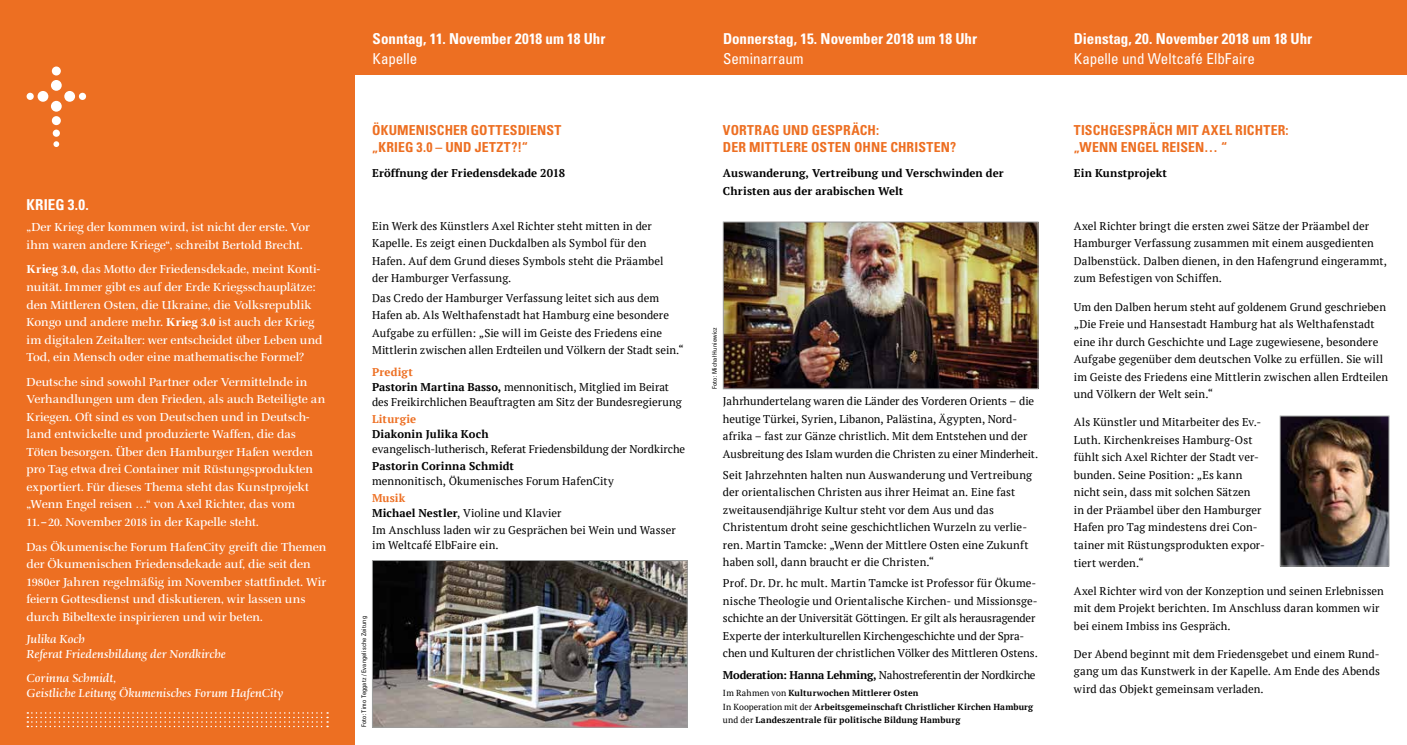
<style>
.page{position:relative;width:1407px;height:745px;background:#fff}
.page>*{position:absolute;margin:0;border:0;box-sizing:border-box;transform-origin:0 0}
.t1{font:700 condensed 15px "Univers LT Std";color:#fff}
.t2{font:condensed 15px "Univers LT Std";color:#fff}
.t3{font:700 condensed 13.75px/17.5px "Univers LT Std";letter-spacing:.01em;color:#ed6f22}
.t4{font:11.25px/17.5px "PT Serif";letter-spacing:.005em;color:#000}
.t5{font:11.25px/17.5px "Schneider Antiqua BQ";letter-spacing:-.005em;color:#fff}
.t6{font:700 11.25px/17.5px "PT Serif";letter-spacing:.01em;color:#000}
.t7{font:italic 11.25px/15px "Schneider Antiqua BQ";letter-spacing:.015em;color:#fff}
.t8{font:11.25px "PT Serif";letter-spacing:-.025em;color:#000}
.t9{font:700 11.25px "PT Serif";letter-spacing:.02em;color:#ed6f22}
.t10{font:700 8.75px/13.8px "PT Serif";letter-spacing:.015em;color:#000}
.t11{font:condensed 6.25px "Univers LT Std";letter-spacing:.03em;color:#000}
.s1{font-weight:700}
.s2{font-weight:700;color:#ed6f22}
.s3{font-weight:400}
</style>
<div class="page">
<div style="left:0;top:0;width:354px;height:744px;background:#ed6f22"></div>
<svg style="left:27px;top:712px;width:301px;height:14px"></svg>
<div style="left:52px;top:66px;width:9px;height:9px;background:#fff;border-radius:50%"></div>
<div style="left:51px;top:80px;width:11px;height:11px;background:#fff;border-radius:50%"></div>
<div style="left:27px;top:93px;width:7px;height:7px;background:#fff;border-radius:50%"></div>
<div style="left:38px;top:91px;width:10px;height:11px;background:#fff;border-radius:50%"></div>
<div style="left:64px;top:91px;width:11px;height:11px;background:#fff;border-radius:50%"></div>
<div style="left:79px;top:93px;width:7px;height:7px;background:#fff;border-radius:50%"></div>
<div style="left:51px;top:101px;width:11px;height:11px;background:#fff;border-radius:50%"></div>
<div style="left:52px;top:116px;width:9px;height:9px;background:#fff;border-radius:50%"></div>
<div style="left:53px;top:129px;width:7px;height:8px;background:#fff;border-radius:50%"></div>
<svg style="left:53px;top:141px;width:6px;height:6px"></svg>
<img style="left:1282px;top:417px;width:105px;height:147px">
<div style="left:1280px;top:415px;width:109px;height:151px;border:1px solid #9c9d9d"></div>
<div style="left:354px;top:0;width:1053px;height:74px;background:#ed6f22"></div>
<img style="left:374px;top:562px;width:311px;height:163px">
<div style="left:372px;top:560px;width:315px;height:167px;border:1px solid #9c9d9d"></div>
<img style="left:725px;top:223px;width:311px;height:164px">
<div style="left:723px;top:221px;width:315px;height:168px;border:1px solid #9c9d9d"></div>
<h1 class="t1" style="left:27px;top:195px;width:64px">KRIEG 3.0.</h1>
<p class="t5" style="left:27px;top:219px;width:285px">„Der Krieg der kommen wird, ist nicht der erste. Vor ihm waren andere Kriege“, schreibt Bertold Brecht.</p>
<p class="t5" style="left:27px;top:261px;width:297px"><span class="s1">Krieg 3.0,</span> das Motto der Friedensdekade, meint Konti&shy;nuität. Immer gibt es auf der Erde Kriegsschauplätze: den Mittleren Osten, die Ukraine, die Volksrepublik Kongo und andere mehr. <span class="s1">Krieg 3.0</span> ist auch der Krieg im digitalen Zeitalter: wer entscheidet über Leben und Tod, ein Mensch oder eine mathematische Formel?</p>
<p class="t5" style="left:27px;top:373px;width:300px">Deutsche sind sowohl Partner oder Vermittelnde in Verhandlungen um den Frieden, als auch Beteiligte an Kriegen. Oft sind es von Deutschen und in Deutsch&shy;land entwickelte und produzierte Waffen, die das Töten besorgen. Über den Hamburger Hafen werden pro Tag etwa drei Container mit Rüstungsprodukten exportiert. Für dieses Thema steht das Kunstprojekt „Wenn Engel reisen …“ von Axel Richter, das vom 11.–20. November 2018 in der Kapelle steht.</p>
<p class="t5" style="left:27px;top:538px;width:301px">Das Ökumenische Forum HafenCity greift die Themen der Ökumenischen Friedensdekade auf, die seit den 1980er Jahren regelmäßig im November stattfindet. Wir feiern Gottesdienst und diskutieren, wir lassen uns durch Bibeltexte inspirieren und wir beten.</p>
<p class="t7" style="left:27px;top:631px;width:200px">Julika Koch<br>Referat Friedensbildung der Nordkirche</p>
<p class="t7" style="left:27px;top:671px;width:258px">Corinna Schmidt,<br>Geistliche Leitung Ökumenisches Forum HafenCity</p>
<h1 class="t1" style="left:373px;top:29px;width:234px">Sonntag, 11. November 2018 um 18 Uhr</h1>
<h1 class="t2" style="left:373px;top:49px;width:46px">Kapelle</h1>
<p class="t3" style="left:372px;top:121px;width:191px">ÖKUMENISCHER GOTTESDIENST „KRIEG 3.0 – UND JETZT?!“</p>
<p class="t6" style="left:372px;top:164px;width:194px">Eröffnung der Friedensdekade 2018</p>
<p class="t4" style="left:372px;top:217px;width:293px">Ein Werk des Künstlers Axel Richter steht mitten in der Kapelle. Es zeigt einen Duckdalben als Symbol für den Hafen. Auf dem Grund dieses Symbols steht die Präambel der Hamburger Verfassung.</p>
<p class="t4" style="left:372px;top:288px;width:313px">Das Credo der Hamburger Verfassung leitet sich aus dem Hafen ab. Als Welthafenstadt hat Hamburg eine besondere Aufgabe zu erfüllen: „Sie will im Geiste des Friedens eine Mittlerin zwischen allen Erdteilen und Völkern der Stadt sein.“</p>
<p class="t4" style="left:372px;top:364px;width:311px;line-height:15px"><span class="s2">Predigt<br></span><span class="s1">Pastorin Martina Basso,</span> mennonitisch, Mitglied im Beirat des Freikirchlichen Beauftragten am Sitz der Bundesregierung</p>
<p class="t9" style="left:372px;top:411px;width:46px">Liturgie</p>
<p class="t6" style="left:372px;top:425px;width:118px">Diakonin Julika Koch</p>
<p class="t4" style="left:372px;top:440px;width:314px">evangelisch-lutherisch, Referat Friedensbildung der Nordkirche</p>
<p class="t6" style="left:372px;top:457px;width:143px">Pastorin Corinna Schmidt</p>
<p class="t4" style="left:372px;top:472px;width:243px">mennonitisch, Ökumenisches Forum HafenCity</p>
<p class="t4" style="left:372px;top:490px;width:191px;line-height:15px"><span class="s2">Musik<br></span><span class="s1">Michael Nestler</span>, Violine und Klavier</p>
<p class="t4" style="left:372px;top:521px;width:305px;line-height:15px">Im Anschluss laden wir zu Gesprächen bei Wein und Wasser im Weltcafé ElbFaire ein.</p>
<p class="t11" style="left:360px;top:726px;width:112px;rotate:-90deg">Foto: Timo Teggatz / Evangelische Zeitung</p>
<h1 class="t1" style="left:723px;top:29px;width:255px">Donnerstag, 15. November 2018 um 18 Uhr</h1>
<h1 class="t2" style="left:723px;top:49px;width:82px">Seminarraum</h1>
<p class="t3" style="left:723px;top:121px;width:235px">VORTRAG UND GESPRÄCH:<br>DER MITTLERE OSTEN OHNE CHRISTEN?</p>
<p class="t6" style="left:723px;top:164px;width:282px">Auswanderung, Vertreibung und Verschwinden der<br>Christen aus der arabischen Welt</p>
<p class="t11" style="left:711px;top:389px;width:63px;rotate:-90deg">Foto: Michał Huniewicz</p>
<p class="t4" style="left:723px;top:392px;width:317px">Jahrhundertelang waren die Länder des Vorderen Orients – die heutige Türkei, Syrien, Libanon, Palästina, Ägypten, Nord&shy;afrika – fast zur Gänze christlich. Mit dem Entstehen und der Ausbreitung des Islam wurden die Christen zu einer Minderheit.</p>
<p class="t4" style="left:723px;top:465px;width:311px">Seit Jahrzehnten halten nun Auswanderung und Vertreibung der orientalischen Christen aus ihrer Heimat an. Eine fast zweitausendjährige Kultur steht vor dem Aus und das Christentum droht seine geschichtlichen Wurzeln zu verlie&shy;ren. Martin Tamcke: „Wenn der Mittlere Osten eine Zukunft haben soll, dann braucht er die Christen.“</p>
<p class="t4" style="left:723px;top:574px;width:316px">Prof. Dr. Dr. hc mult. Martin Tamcke ist Professor für Ökume&shy;nische Theologie und Orientalische Kirchen- und Missionsge&shy;schichte an der Universität Göttingen. Er gilt als herausragender Experte der interkulturellen Kirchengeschichte und der Spra&shy;chen und Kulturen der christlichen Völker des Mittleren Ostens.</p>
<p class="t8" style="left:723px;top:666px;width:314px"><span class="s1">Moderation: Hanna Lehming,</span> Nahostreferentin der Nordkirche</p>
<p class="t10" style="left:723px;top:685px;width:312px"><span class="s3">Im Rahmen von</span> Kulturwochen Mittlerer Osten<br><span class="s3">In Kooperation mit der</span> Arbeitsgemeinschaft Christlicher Kirchen Hamburg <span class="s3">und der</span> Landeszentrale für politische Bildung Hamburg</p>
<h1 class="t1" style="left:1074px;top:29px;width:240px">Dienstag, 20. November 2018 um 18 Uhr</h1>
<h1 class="t2" style="left:1074px;top:49px;width:183px">Kapelle und Weltcafé ElbFaire</h1>
<p class="t3" style="left:1074px;top:121px;width:216px">TISCHGESPRÄCH MIT AXEL RICHTER: „WENN ENGEL REISEN… “</p>
<p class="t6" style="left:1074px;top:164px;width:95px">Ein Kunstprojekt</p>
<p class="t4" style="left:1074px;top:217px;width:315px">Axel Richter bringt die ersten zwei Sätze der Präambel der Hamburger Verfassung zusammen mit einem ausgedienten Dalbenstück. Dalben dienen, in den Hafengrund eingerammt, zum Befestigen von Schiffen.</p>
<p class="t4" style="left:1074px;top:297px;width:316px">Um den Dalben herum steht auf goldenem Grund geschrieben „Die Freie und Hansestadt Hamburg hat als Welthafenstadt eine ihr durch Geschichte und Lage zugewiesene, besondere Aufgabe gegenüber dem deutschen Volke zu erfüllen. Sie will im Geiste des Friedens eine Mittlerin zwischen allen Erdteilen und Völkern der Welt sein.“</p>
<p class="t4" style="left:1074px;top:413px;width:192px">Als Künstler und Mitarbeiter des Ev.- Luth. Kirchenkreises Hamburg-Ost fühlt sich Axel Richter der Stadt ver&shy;bunden. Seine Position: „Es kann nicht sein, dass mit solchen Sätzen<br>in der Präambel über den Hamburger Hafen pro Tag mindestens drei Con&shy;tainer mit Rüstungsprodukten expor&shy;tiert werden.“</p>
<p class="t4" style="left:1074px;top:581px;width:312px">Axel Richter wird von der Konzeption und seinen Erlebnissen mit dem Projekt berichten. Im Anschluss daran kommen wir bei einem Imbiss ins Gespräch.</p>
<p class="t4" style="left:1074px;top:644px;width:308px;text-align:justify">Der Abend beginnt mit dem Friedensgebet und einem Rund&shy;gang um das Kunstwerk in der Kapelle. Am Ende des Abends wird das Objekt gemeinsam verladen.</p>
</div>
